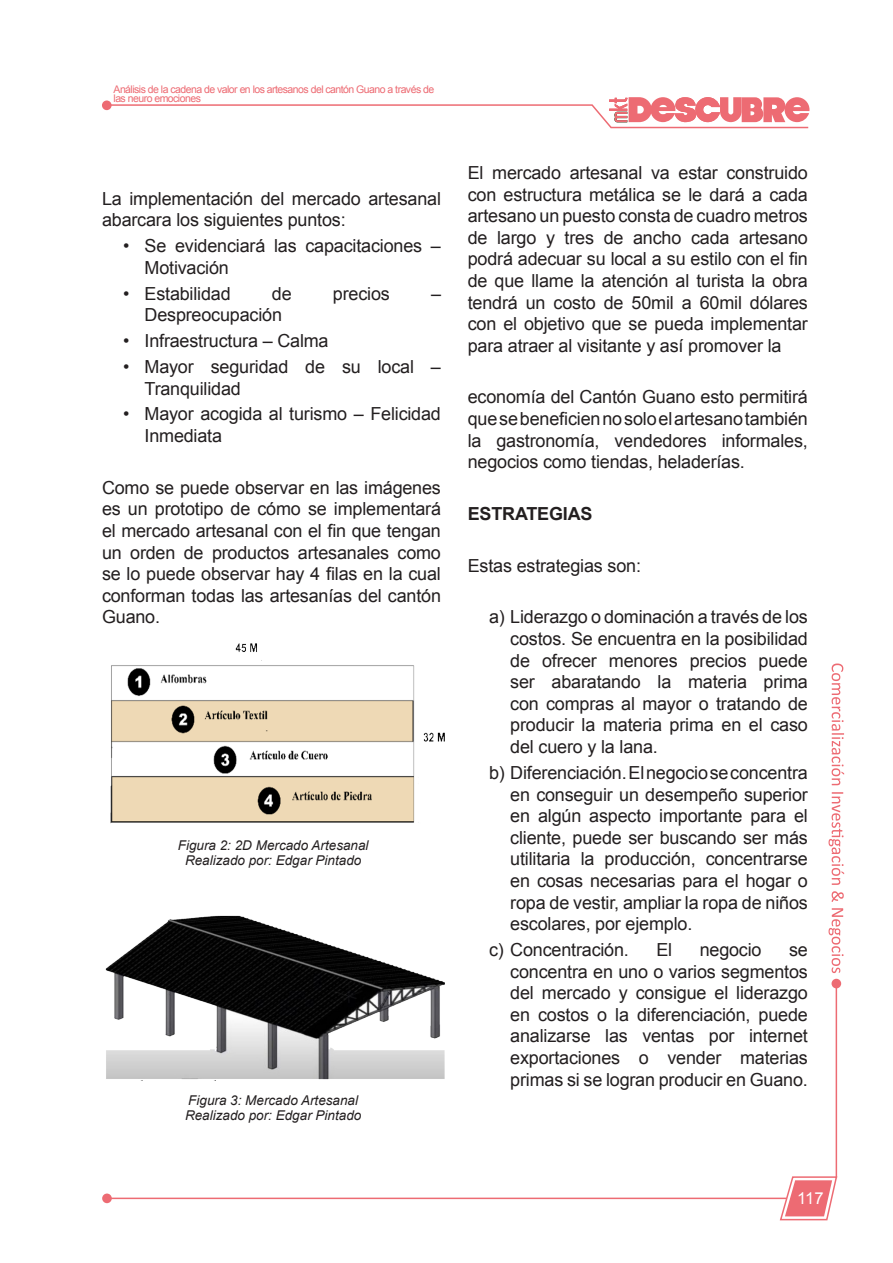
<style>
.page{position:relative;width:893px;height:1263px;background:#fff}
.page>*{position:absolute;margin:0;border:0;box-sizing:border-box;transform-origin:0 0}
.t1{font:18px/21.6px "Arial";letter-spacing:-.01em;color:#231f20;text-align:justify}
.t2{font:700 18px "Arial";letter-spacing:-.01em;color:#231f20}
.t3{font:16.5px "Arial";color:#fff}
.t4{font:italic 13.5px "Arial";color:#231f20}
.t5{font:10.5px/9px "Arial";letter-spacing:-.05em;color:#ed6b73}
</style>
<div class="page">
<hr style="left:105px;top:1197px;width:682px;height:2px;background:#ed6b73">
<hr style="left:836px;top:983px;width:1px;height:195px;background:#ed6b73">
<svg style="left:779px;top:1175px;width:59px;height:46px"></svg>
<div style="left:102px;top:1193px;width:10px;height:10px;background:#ed6b73;border-radius:50%"></div>
<div style="left:831px;top:979px;width:10px;height:9px;background:#ed6b73;border-radius:50%"></div>
<svg style="left:828px;top:663px;width:16px;height:310px"></svg>
<svg style="left:106px;top:97px;width:704px;height:32px"></svg>
<div style="left:102px;top:100px;width:10px;height:10px;background:#ed6b73;border-radius:50%"></div>
<img style="left:110px;top:643px;width:334px;height:181px">
<img style="left:105px;top:915px;width:339px;height:165px">
<p class="t5" style="left:114px;top:85px;width:322px">Análisis de la cadena de valor en los artesanos del cantón Guano a través de las neuro emociones</p>
<p class="t1" style="left:102px;top:188px;width:340px">La implementación del mercado artesanal abarcara los siguientes puntos:</p>
<p class="t1" style="left:145px;top:235px;width:298px;text-indent:-21px">• Se evidenciará las capacitaciones –<br>Motivación</p>
<p class="t1" style="left:123px;top:283px;width:109px">• Estabilidad</p>
<p class="t1" style="left:272px;top:283px;width:21px">de</p>
<p class="t1" style="left:333px;top:283px;width:58px">precios</p>
<p class="t1" style="left:431px;top:283px;width:12px">–</p>
<p class="t1" style="left:145px;top:304px;width:139px">Despreocupación</p>
<p class="t1" style="left:123px;top:330px;width:207px">• Infraestructura – Calma</p>
<p class="t1" style="left:145px;top:356px;width:298px;text-indent:-21px">• Mayor seguridad de su local –<br>Tranquilidad</p>
<p class="t1" style="left:145px;top:404px;width:298px;text-indent:-21px">• Mayor acogida al turismo – Felicidad<br>Inmediata</p>
<p class="t1" style="left:102px;top:477px;width:340px">Como se puede observar en las imágenes es un prototipo de cómo se implementará el mercado artesanal con el fin que tengan un orden de productos artesanales como se lo puede observar hay 4 filas en la cual conforman todas las artesanías del cantón Guano.</p>
<p class="t4" style="left:178px;top:836px;width:192px">Figura 2: 2D Mercado Artesanal</p>
<p class="t4" style="left:185px;top:851px;width:178px">Realizado por: Edgar Pintado</p>
<p class="t4" style="left:188px;top:1091px;width:171px">Figura 3: Mercado Artesanal</p>
<p class="t4" style="left:185px;top:1106px;width:178px">Realizado por: Edgar Pintado</p>
<p class="t1" style="left:468px;top:162px;width:342px">El mercado artesanal va estar construido con estructura metálica se le dará a cada artesano un puesto consta de cuadro metros de largo y tres de ancho cada artesano podrá adecuar su local a su estilo con el fin de que llame la atención al turista la obra tendrá un costo de 50mil a 60mil dólares con el objetivo que se pueda implementar para atraer al visitante y así promover la</p>
<p class="t1" style="left:468px;top:387px;width:342px">economía del Cantón Guano esto permitirá que se beneficien no solo el artesano también la gastronomía, vendedores informales, negocios como tiendas, heladerías.</p>
<p class="t2" style="left:468px;top:502px;width:126px">ESTRATEGIAS</p>
<p class="t1" style="left:468px;top:555px;width:175px">Estas estrategias son:</p>
<p class="t1" style="left:510px;top:606px;width:299px;text-indent:-21px">a) Liderazgo o dominación a través de los costos. Se encuentra en la posibilidad de ofrecer menores precios puede ser abaratando la materia prima con compras al mayor o tratando de producir la materia prima en el caso del cuero y la lana.</p>
<p class="t1" style="left:510px;top:762px;width:299px;text-indent:-21px">b) Diferenciación. El negocio se concentra en conseguir un desempeño superior en algún aspecto importante para el cliente, puede ser buscando ser más utilitaria la producción, concentrarse en cosas necesarias para el hogar o ropa de vestir, ampliar la ropa de niños escolares, por ejemplo.</p>
<p class="t1" style="left:489px;top:939px;width:141px">c) Concentración.</p>
<p class="t1" style="left:656px;top:939px;width:17px">El</p>
<p class="t1" style="left:700px;top:939px;width:63px">negocio</p>
<p class="t1" style="left:510px;top:939px;width:299px;text-indent:279px">se concentra en uno o varios segmentos del mercado y consigue el liderazgo en costos o la diferenciación, puede analizarse las ventas por internet exportaciones o vender materias primas si se logran producir en Guano.</p>
<p class="t3" style="left:797px;top:1187px;width:28px">117</p>
</div>
